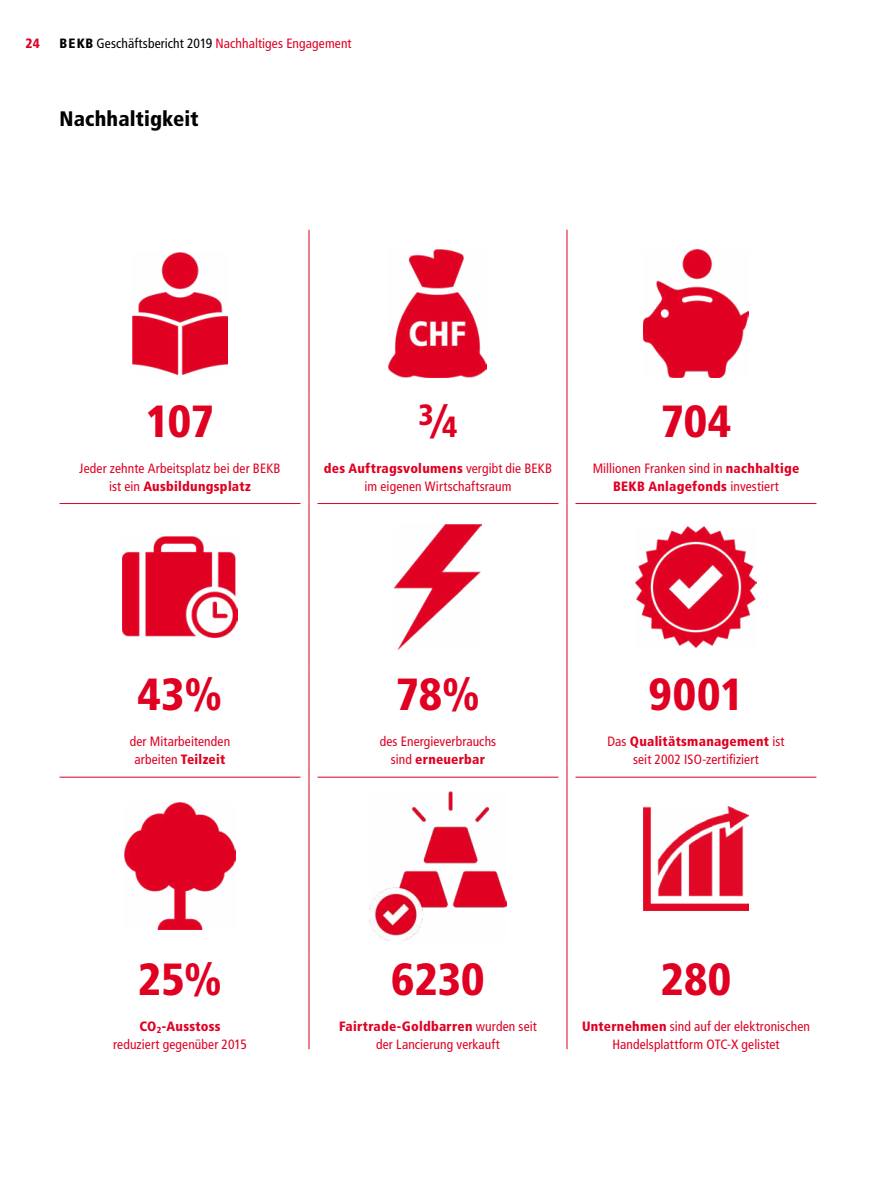
<style>
.page{position:relative;width:893px;height:1191px;background:#fff}
.page>*{position:absolute;margin:0;border:0;box-sizing:border-box;transform-origin:0 0}
._70_Piktos__71_Pikto_Zahl{font:900 condensed 45px "Frutiger LT Std";color:#df0022}
._70_Piktos__71_Pikto_Zahl-2{font:900 condensed 29.25px "Frutiger LT Std";color:#df0022}
._00_Titel__09_HT_NICHT_Inhaltsverz{font:900 condensed 21px "Frutiger LT Std";letter-spacing:.005em;color:#000}
._70_Piktos__72_Pikto_Text{font:condensed 13.5px/18px "Frutiger LT Std";letter-spacing:.01em;color:#df0022;text-align:center}
.t1{font:900 condensed 13.5px "Frutiger LT Std";color:#df0022}
.s1{font-weight:900;color:#000}
.s2{color:#000}
.s3{font-weight:900}
.s4{font-size:45px}
</style>
<div class="page">
<hr style="left:309px;top:230px;width:1px;height:167px;background:#df0022">
<hr style="left:309px;top:397px;width:1px;height:94px;background:#df0022">
<svg style="left:309px;top:491px;width:1px;height:12px"></svg>
<hr style="left:309px;top:503px;width:1px;height:168px;background:#df0022">
<hr style="left:309px;top:671px;width:1px;height:93px;background:#df0022">
<svg style="left:309px;top:764px;width:1px;height:13px"></svg>
<hr style="left:309px;top:777px;width:1px;height:178px;background:#df0022">
<hr style="left:309px;top:955px;width:1px;height:94px;background:#df0022">
<hr style="left:567px;top:230px;width:1px;height:167px;background:#df0022">
<hr style="left:567px;top:397px;width:1px;height:94px;background:#df0022">
<svg style="left:567px;top:491px;width:1px;height:12px"></svg>
<hr style="left:567px;top:503px;width:1px;height:168px;background:#df0022">
<hr style="left:567px;top:671px;width:1px;height:93px;background:#df0022">
<svg style="left:567px;top:764px;width:1px;height:13px"></svg>
<hr style="left:567px;top:777px;width:1px;height:178px;background:#df0022">
<hr style="left:567px;top:955px;width:1px;height:94px;background:#df0022">
<hr style="left:60px;top:503px;width:240px;height:1px;background:#df0022">
<hr style="left:317px;top:503px;width:241px;height:1px;background:#df0022">
<hr style="left:575px;top:503px;width:241px;height:1px;background:#df0022">
<hr style="left:60px;top:777px;width:240px;height:1px;background:#df0022">
<hr style="left:317px;top:777px;width:241px;height:1px;background:#df0022">
<hr style="left:575px;top:777px;width:241px;height:1px;background:#df0022">
<img style="left:132px;top:253px;width:96px;height:121px">
<img style="left:389px;top:250px;width:98px;height:127px">
<img style="left:643px;top:250px;width:106px;height:127px">
<img style="left:123px;top:537px;width:114px;height:101px">
<img style="left:125px;top:802px;width:110px;height:127px">
<img style="left:394px;top:525px;width:87px;height:124px">
<img style="left:369px;top:791px;width:137px;height:149px">
<img style="left:644px;top:806px;width:104px;height:104px">
<img style="left:635px;top:526px;width:121px;height:122px">
<p class="t1" style="left:26px;top:36px;width:16px">24</p>
<p class="_70_Piktos__72_Pikto_Text" style="left:60px;top:35px;width:294px"><span class="s1">BEKB</span> <span class="s2">Geschäftsbericht 2019</span> Nachhaltiges Engagement</p>
<h1 class="_00_Titel__09_HT_NICHT_Inhaltsverz" style="left:60px;top:106px;width:141px">Nachhaltigkeit</h1>
<h2 class="_70_Piktos__71_Pikto_Zahl" style="left:146px;top:394px;width:70px">107</h2>
<p class="_70_Piktos__72_Pikto_Text" style="left:79px;top:459px;width:203px">Jeder zehnte Arbeitsplatz bei der BEKB ist ein <span class="s3">Ausbildungsplatz</span></p>
<h2 class="_70_Piktos__71_Pikto_Zahl-2" style="left:418px;top:403px;width:40px">3<span class="s4">⁄</span>4</h2>
<p class="_70_Piktos__72_Pikto_Text" style="left:324px;top:459px;width:230px"><span class="s3">des Auftragsvolumens</span> vergibt die BEKB im eigenen Wirtschaftsraum</p>
<h2 class="_70_Piktos__71_Pikto_Zahl" style="left:661px;top:394px;width:72px">704</h2>
<p class="_70_Piktos__72_Pikto_Text" style="left:593px;top:459px;width:208px">Millionen Franken sind in <span class="s3">nachhaltige<br>BEKB Anlagefonds</span> investiert</p>
<h2 class="_70_Piktos__71_Pikto_Zahl" style="left:137px;top:667px;width:86px">43%</h2>
<p class="_70_Piktos__72_Pikto_Text" style="left:130px;top:732px;width:102px">der Mitarbeitenden arbeiten <span class="s3">Teilzeit</span></p>
<h2 class="_70_Piktos__71_Pikto_Zahl" style="left:396px;top:667px;width:86px">78%</h2>
<p class="_70_Piktos__72_Pikto_Text" style="left:380px;top:732px;width:118px">des Energieverbrauchs sind <span class="s3">erneuerbar</span></p>
<h2 class="_70_Piktos__71_Pikto_Zahl" style="left:648px;top:667px;width:97px">9001</h2>
<p class="_70_Piktos__72_Pikto_Text" style="left:607px;top:732px;width:178px">Das <span class="s3">Qualitätsmanagement</span> ist seit 2002 ISO-zertifiziert</p>
<h2 class="_70_Piktos__71_Pikto_Zahl" style="left:138px;top:952px;width:86px">25%</h2>
<p class="_70_Piktos__72_Pikto_Text" style="left:113px;top:1017px;width:135px"><span class="s3">CO</span><sub>2</sub><span class="s3">-Ausstoss<br></span>reduziert gegenüber 2015</p>
<h2 class="_70_Piktos__71_Pikto_Zahl" style="left:391px;top:952px;width:95px">6230</h2>
<p class="_70_Piktos__72_Pikto_Text" style="left:339px;top:1017px;width:199px"><span class="s3">Fairtrade-Goldbarren</span> wurden seit der Lancierung verkauft</p>
<h2 class="_70_Piktos__71_Pikto_Zahl" style="left:661px;top:952px;width:72px">280</h2>
<p class="_70_Piktos__72_Pikto_Text" style="left:582px;top:1017px;width:229px"><span class="s3">Unternehmen</span> sind auf der elektronischen<br>Handelsplattform OTC-X gelistet</p>
</div>
